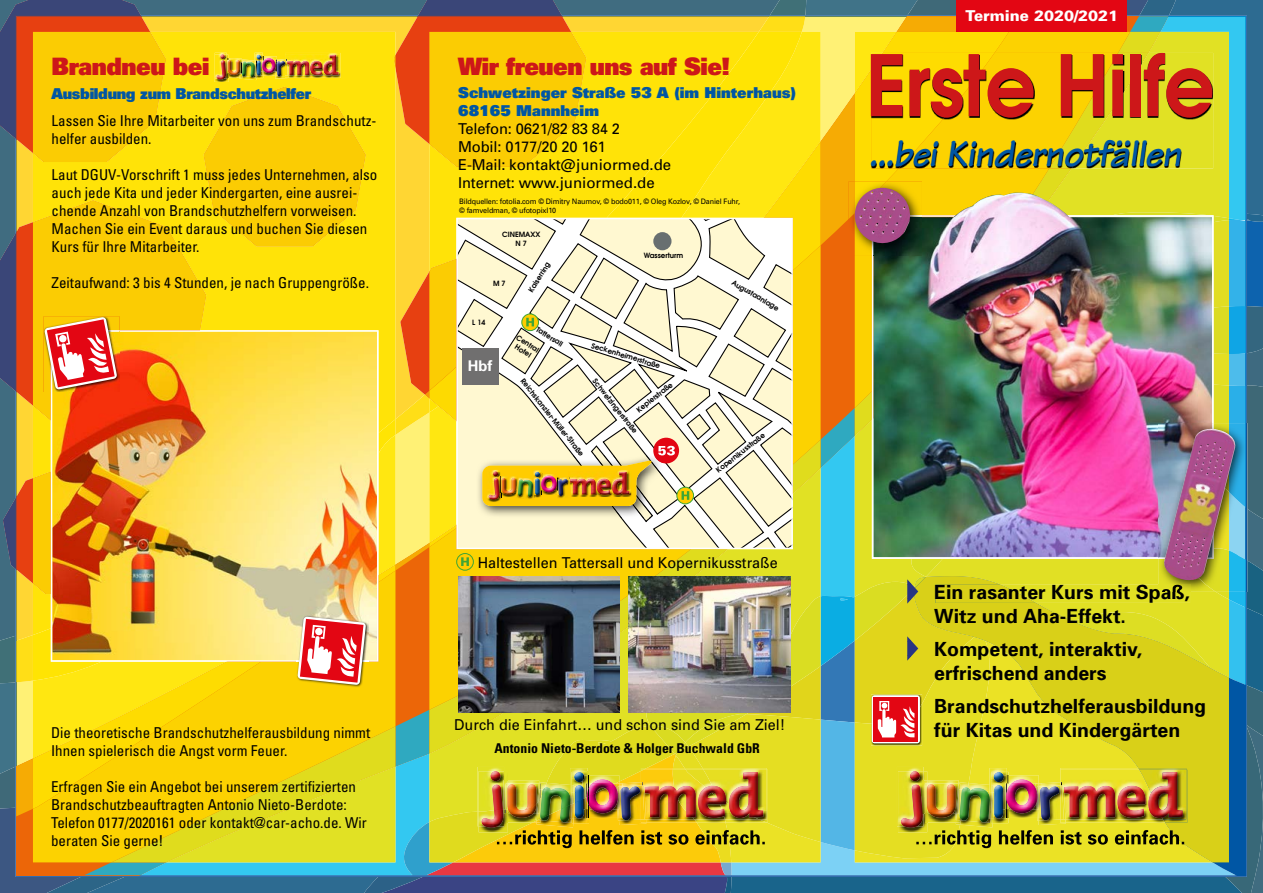
<style>
.page{position:relative;width:1263px;height:893px;background:#fff}
.page>*{position:absolute;margin:0;border:0;box-sizing:border-box;transform-origin:0 0}
.t1{font:600 84px "Avant Garde";letter-spacing:-.02em;color:#cd1719;scale:.95 1}
.t2{font:italic 700 39px "Tekton";letter-spacing:-.02em;color:#0056a4}
.t3{font:900 24px "Univers";letter-spacing:-.02em;color:#cd1719}
.t4{font:700 19.5px/24px "Univers";color:#000}
.t5{font:condensed 15px/18px "Univers";color:#000}
.t6{font:15px/18px "Univers";color:#000}
.t7{font:15px "Univers";color:#000;scale:.96 1}
.t8{font:900 15px/18px "Univers";color:#0056a4}
.t9{font:900 15px "Univers";letter-spacing:-.02em;color:#0056a4}
.t10{font:900 15px "Univers";color:#fff}
.t11{font:700 14.7px "Univers";color:#fff}
.t12{font:700 condensed 13.5px "Univers";color:#000}
.t13{font:7.5px/9px "Univers";letter-spacing:-.02em;color:#000;scale:.96 1}
.t14{font:600 7.2px/8.6px "Avant Garde";color:#000;text-align:center}
</style>
<div class="page">
<img style="left:0;top:0;width:1263px;height:893px">
<div style="left:59px;top:335px;width:8px;height:8px;background:#fff;border-radius:3px"></div>
<div style="left:957px;top:0;width:170px;height:32px;background:#e30613"></div>
<h3 class="t3" style="left:52px;top:51px;width:159px">Brandneu bei</h3>
<p class="t9" style="left:52px;top:84px;width:261px">Ausbildung zum Brandschutzhelfer</p>
<p class="t5" style="left:52px;top:111px;width:326px">Lassen Sie Ihre Mitarbeiter von uns zum Brandschutz&shy;helfer ausbilden.</p>
<p class="t5" style="left:52px;top:165px;width:327px">Laut DGUV-Vorschrift 1 muss jedes Unternehmen, also auch jede Kita und jeder Kindergarten, eine ausrei&shy;chende Anzahl von Brandschutzhelfern vorweisen.<br>Machen Sie ein Event daraus und buchen Sie diesen Kurs für Ihre Mitarbeiter.</p>
<p class="t5" style="left:52px;top:273px;width:319px">Zeitaufwand: 3 bis 4 Stunden, je nach Gruppengröße.</p>
<h3 class="t3" style="left:458px;top:50px;width:274px">Wir freuen uns auf Sie!</h3>
<p class="t8" style="left:458px;top:83px;width:340px">Schwetzinger Straße 53 A (im Hinterhaus)<br>68165 Mannheim</p>
<p class="t6" style="left:458px;top:119px;width:214px">Telefon: 0621/82 83 84 2<br>Mobil: 0177/20 20 161<br>E-Mail: kontakt@juniormed.de<br>Internet: www.juniormed.de</p>
<p class="t14" style="left:548px;top:121px;width:39px;rotate:31deg">Fressgasse</p>
<p class="t13" style="left:459px;top:196px;width:294px">Bildquellen: fotolia.com © Dimitry Naumov, © bodo011, © Oleg Kozlov, © Daniel Fuhr, © famveldman, © ufotopixl10</p>
<p class="t14" style="left:472px;top:318px;width:15px">L 14</p>
<p class="t14" style="left:502px;top:230px;width:40px">CINEMAXX<br>N 7</p>
<p class="t14" style="left:493px;top:279px;width:14px">M 7</p>
<p class="t14" style="left:526px;top:289px;width:36px;rotate:-58deg">Kaiserring</p>
<p class="t14" style="left:539px;top:325px;width:32px;rotate:31deg">Tattersall</p>
<p class="t14" style="left:519px;top:333px;width:27px;rotate:32deg">Central<br>Hotel</p>
<p class="t11" style="left:468px;top:356px;width:26px">Hbf</p>
<p class="t14" style="left:644px;top:251px;width:41px">Wasserturm</p>
<p class="t14" style="left:593px;top:341px;width:73px;rotate:17deg">Seckenheimerstraße</p>
<p class="t14" style="left:526px;top:376px;width:98px;rotate:52deg">Reichskanzler-Müller-Straße</p>
<p class="t14" style="left:598px;top:377px;width:69px;rotate:52deg">Schwetzingerstraße</p>
<p class="t14" style="left:635px;top:407px;width:45px;rotate:-38deg">Keplerstraße</p>
<p class="t14" style="left:735px;top:278px;width:55px;rotate:31deg">Augustaanlage</p>
<p class="t14" style="left:714px;top:467px;width:61px;rotate:-38deg">Kopernikusstraße</p>
<p class="t7" style="left:478px;top:553px;width:314px">Haltestellen Tattersall und Kopernikusstraße</p>
<p class="t10" style="left:965px;top:7px;width:154px">Termine 2020/2021</p>
<h1 class="t1" style="left:865px;top:30px;width:369px">Erste Hilfe</h1>
<h2 class="t2" style="left:869px;top:129px;width:314px">...bei Kindernotfällen</h2>
<h3 class="t4" style="left:934px;top:580px;width:257px">Ein rasanter Kurs mit Spaß,<br>Witz und Aha-Effekt.</h3>
<h3 class="t4" style="left:934px;top:637px;width:210px">Kompetent, interaktiv, erfrischend anders</h3>
<h3 class="t4" style="left:934px;top:694px;width:273px">Brandschutzhelferausbildung</h3>
<p class="t7" style="left:454px;top:716px;width:347px">Durch die Einfahrt… und schon sind Sie am Ziel!</p>
<p class="t5" style="left:51px;top:723px;width:321px">Die theoretische Brandschutzhelferausbildung nimmt</p>
<h3 class="t4" style="left:934px;top:718px;width:248px">für Kitas und Kindergärten</h3>
<p class="t5" style="left:51px;top:741px;width:238px">Ihnen spielerisch die Angst vorm Feuer.</p>
<p class="t5" style="left:51px;top:777px;width:317px">Erfragen Sie ein Angebot bei unserem zertifizierten Brandschutzbeauftragten Antonio Nieto-Berdote:<br>Telefon 0177/2020161 oder kontakt@car-acho.de. Wir beraten Sie gerne!</p>
<p class="t12" style="left:494px;top:740px;width:267px">Antonio Nieto-Berdote &amp; Holger Buchwald GbR</p>
</div>
